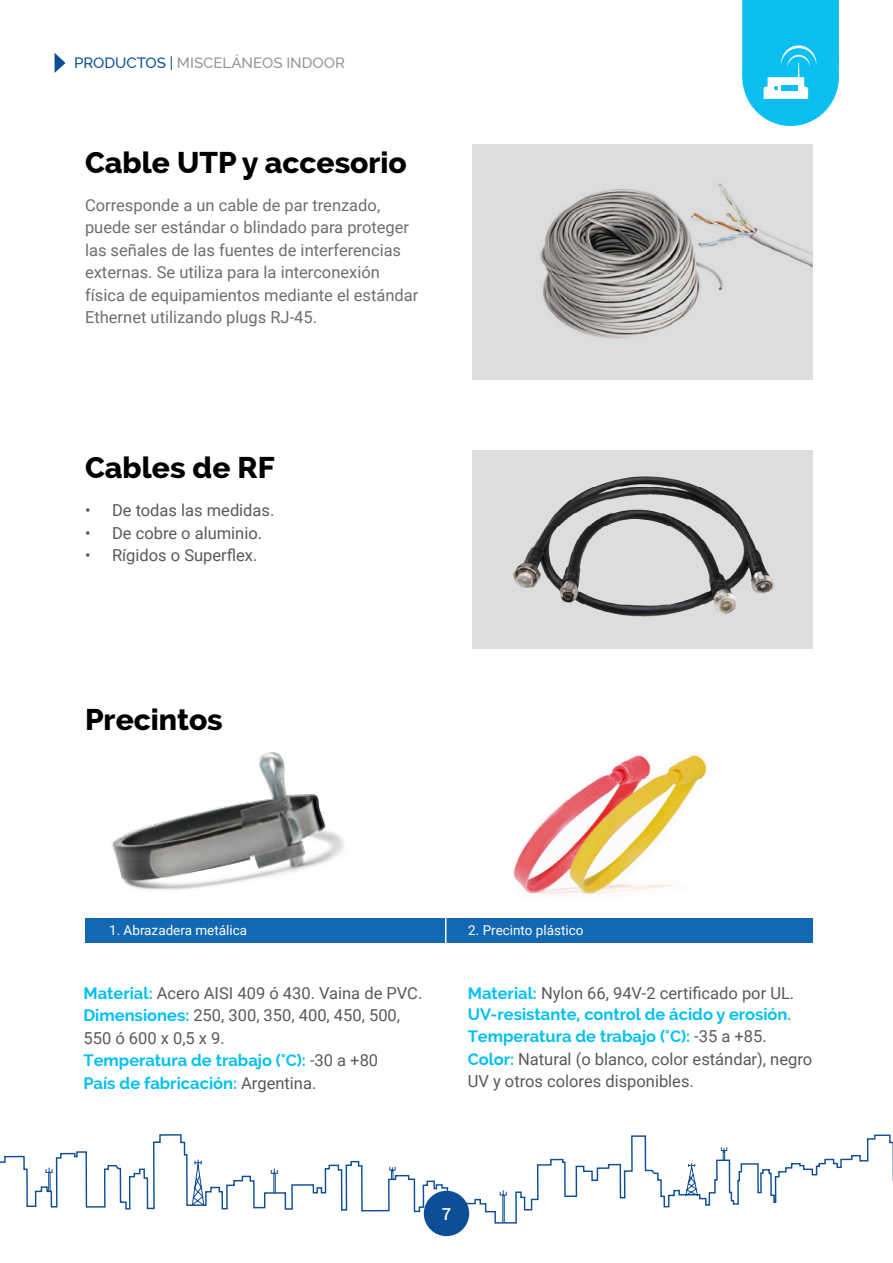
<style>
.page{position:relative;width:893px;height:1263px;background:#fff}
.page>*{position:absolute;margin:0;border:0;box-sizing:border-box;transform-origin:0 0}
.t1{font:800 30px "Raleway";color:#000}
.t2{font:16.5px/22.5px "Roboto";color:#58595b}
.t3{font:16.5px/22.5px "Roboto";color:#6d6e71}
.t4{font:700 16.5px/22.5px "Raleway";color:#00c0f3}
.t5{font:500 16.5px "Roboto";color:#fff}
.t6{font:500 15px "Raleway";color:#939598}
.t7{font:13.5px "Roboto";color:#fff}
.s1{color:#0e4e96}
.s2{font-family:"Raleway";font-weight:700;color:#00c0f3}
.s3{font-family:"Roboto";font-weight:400;color:#58595b}
</style>
<div class="page">
<svg style="left:0;top:1134px;width:893px;height:90px"></svg>
<svg style="left:45px;top:1158px;width:462px;height:65px"></svg>
<svg style="left:721px;top:1147px;width:6px;height:13px"></svg>
<svg style="left:685px;top:1163px;width:13px;height:34px"></svg>
<div style="left:424px;top:1191px;width:45px;height:45px;background:#0e4e96;border-radius:50%"></div>
<img style="left:513px;top:755px;width:194px;height:139px">
<img style="left:111px;top:753px;width:233px;height:137px">
<div style="left:85px;top:919px;width:727px;height:24px;background:#1268b3"></div>
<div style="left:472px;top:144px;width:340px;height:236px;background:#dcddde"></div>
<div style="left:472px;top:450px;width:340px;height:198px;background:#dcddde"></div>
<img style="left:540px;top:183px;width:272px;height:156px">
<img style="left:513px;top:476px;width:261px;height:141px">
<hr style="left:445px;top:910px;width:1px;height:33px;background:#fff">
<svg style="left:742px;top:0;width:97px;height:126px;background:#32caf3"></svg>
<svg style="left:55px;top:53px;width:11px;height:20px"></svg>
<p class="t6" style="left:74px;top:54px;width:272px"><span class="s1">PRODUCTOS |</span> MISCELÁNEOS INDOOR</p>
<h1 class="t1" style="left:85px;top:145px;width:323px">Cable UTP y accesorio</h1>
<p class="t3" style="left:85px;top:193px;width:335px">Corresponde a un cable de par trenzado, puede ser estándar o blindado para proteger las señales de las fuentes de interferencias externas. Se utiliza para la interconexión física de equipamientos mediante el estándar Ethernet utilizando plugs RJ-45.</p>
<h1 class="t1" style="left:85px;top:451px;width:191px">Cables de RF</h1>
<p class="t2" style="left:85px;top:499px;width:191px">• De todas las medidas.</p>
<p class="t2" style="left:85px;top:521px;width:179px">• De cobre o aluminio.</p>
<p class="t2" style="left:85px;top:544px;width:174px">• Rígidos o Superflex.</p>
<h1 class="t1" style="left:85px;top:703px;width:139px">Precintos</h1>
<p class="t7" style="left:109px;top:920px;width:140px">1. Abrazadera metálica</p>
<p class="t7" style="left:468px;top:920px;width:117px">2. Precinto plástico</p>
<p class="t2" style="left:84px;top:981px;width:340px"><span class="s2">Material:</span> Acero AISI 409 ó 430. Vaina de PVC.<br><span class="s2">Dimensiones:</span> 250, 300, 350, 400, 450, 500,<br>550 ó 600 x 0,5 x 9.</p>
<p class="t4" style="left:84px;top:1049px;width:296px">Temperatura de trabajo (°C): <span class="s3">-30 a +80<br></span>País de fabricación: <span class="s3">Argentina.</span></p>
<p class="t2" style="left:468px;top:981px;width:328px"><span class="s2">Material:</span> Nylon 66, 94V-2 certificado por UL.</p>
<p class="t4" style="left:468px;top:1003px;width:325px">UV-resistante, control de ácido y erosión.<br>Temperatura de trabajo (°C): <span class="s3">-35 a +85.</span></p>
<p class="t2" style="left:468px;top:1047px;width:346px"><span class="s2">Color:</span> Natural (o blanco, color estándar), negro<br>UV y otros colores disponibles.</p>
<p class="t5" style="left:442px;top:1202px;width:11px">7</p>
</div>
